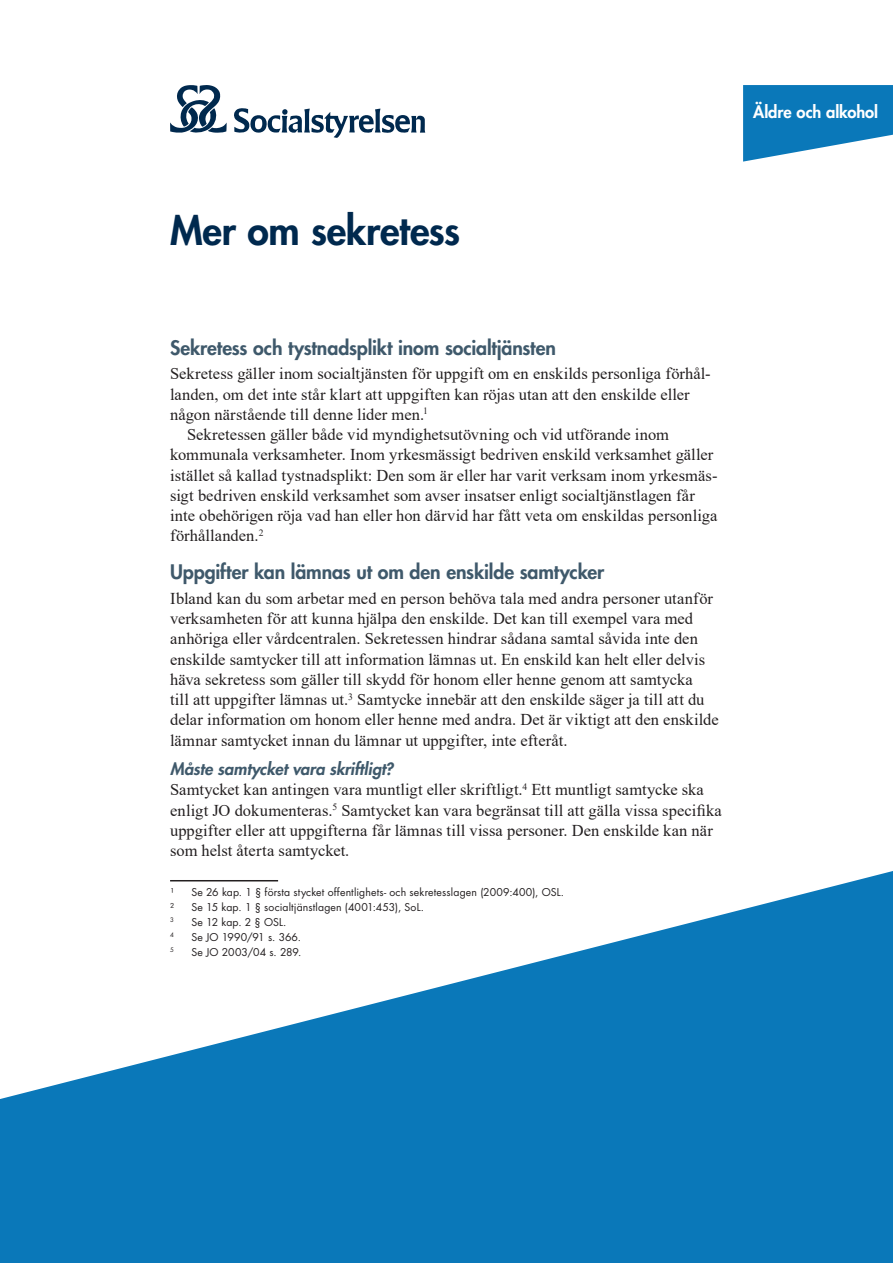
<style>
.page{position:relative;width:893px;height:1263px;background:#fff}
.page>*{position:absolute;margin:0;border:0;box-sizing:border-box;transform-origin:0 0}
.Rubrik_1{font:800 39px "Futura Std";letter-spacing:-.01em;color:#00294e}
.Rubrik_2{font:800 19.5px "Futura Std";letter-spacing:-.005em;color:#3f596b}
.Brödtext{font:16.5px/20.2px "Times New Roman";letter-spacing:.005em;color:#231f20}
.Brödtext_indrag{font:16.5px/20.2px "Times New Roman";letter-spacing:.005em;color:#231f20}
.Rubrik_3{font:italic 800 16.5px "Futura Std";letter-spacing:-.005em;color:#3f596b}
.Rubrik_3_efter_Rubri{font:800 16.5px "Futura Std";letter-spacing:-.005em;color:#fff}
.Info-Titel-Socialsty{font:10.5px "Futura Std";letter-spacing:.015em;color:#231f20}
.Info-Titel-Socialsty-2{font:6.15px "Futura Std";color:#231f20}
</style>
<div class="page">
<svg style="left:0;top:871px;width:893px;height:392px;fill:#0a78b9"></svg>
<svg style="left:170px;top:85px;width:57px;height:48px"></svg>
<svg style="left:234px;top:108px;width:191px;height:30px"></svg>
<hr style="left:170px;top:880px;width:108px;height:1px;background:#231f20">
<svg style="left:743px;top:85px;width:150px;height:77px"></svg>
<h3 class="Rubrik_3_efter_Rubri" style="left:753px;top:102px;width:127px">Äldre och alkohol</h3>
<h1 class="Rubrik_1" style="left:170px;top:206px;width:292px">Mer om sekretess</h1>
<h2 class="Rubrik_2" style="left:170px;top:335px;width:387px">Sekretess och tystnadsplikt inom socialtjänsten</h2>
<p class="Brödtext" style="left:170px;top:363px;width:542px">Sekretess gäller inom socialtjänsten för uppgift om en enskilds personliga förhål&shy;landen, om det inte står klart att uppgiften kan röjas utan att den enskilde eller någon närstående till denne lider men.<sup>1</sup></p>
<p class="Brödtext_indrag" style="left:170px;top:424px;width:549px;text-indent:17px">Sekretessen gäller både vid myndighetsutövning och vid utförande inom kommunala verksamheter. Inom yrkesmässigt bedriven enskild verksamhet gäller istället så kallad tystnadsplikt: Den som är eller har varit verksam inom yrkesmäs&shy;sigt bedriven enskild verksamhet som avser insatser enligt socialtjänstlagen får inte obehörigen röja vad han eller hon därvid har fått veta om enskildas personliga förhållanden.<sup>2</sup></p>
<h2 class="Rubrik_2" style="left:170px;top:560px;width:436px">Uppgifter kan lämnas ut om den enskilde samtycker</h2>
<p class="Brödtext" style="left:170px;top:588px;width:550px">Ibland kan du som arbetar med en person behöva tala med andra personer utanför verksamheten för att kunna hjälpa den enskilde. Det kan till exempel vara med anhöriga eller vårdcentralen. Sekretessen hindrar sådana samtal såvida inte den enskilde samtycker till att information lämnas ut. En enskild kan helt eller delvis häva sekretess som gäller till skydd för honom eller henne genom att samtycka<br>till att uppgifter lämnas ut.<sup>3</sup> Samtycke innebär att den enskilde säger ja till att du delar information om honom eller henne med andra. Det är viktigt att den enskilde lämnar samtycket innan du lämnar ut uppgifter, inte efteråt.</p>
<h3 class="Rubrik_3" style="left:170px;top:759px;width:225px">Måste samtycket vara skriftligt?</h3>
<p class="Brödtext" style="left:170px;top:779px;width:553px">Samtycket kan antingen vara muntligt eller skriftligt.<sup>4</sup> Ett muntligt samtycke ska enligt JO dokumenteras.<sup>5</sup> Samtycket kan vara begränsat till att gälla vissa specifika uppgifter eller att uppgifterna får lämnas till vissa personer. Den enskilde kan när som helst återta samtycket.</p>
<p class="Info-Titel-Socialsty" style="left:170px;top:885px;width:5px">¹</p>
<p class="Info-Titel-Socialsty" style="left:191px;top:885px;width:374px">Se 26 kap. 1 § första stycket offentlighets- och sekretesslagen (2009:400), OSL.</p>
<p class="Info-Titel-Socialsty" style="left:170px;top:900px;width:5px">²</p>
<p class="Info-Titel-Socialsty" style="left:191px;top:900px;width:234px">Se 15 kap. 1 § socialtjänstlagen (4001:453), SoL.</p>
<p class="Info-Titel-Socialsty-2" style="left:170px;top:916px;width:5px">3</p>
<p class="Info-Titel-Socialsty" style="left:191px;top:915px;width:97px">Se 12 kap. 2 § OSL.</p>
<p class="Info-Titel-Socialsty-2" style="left:170px;top:931px;width:5px">4</p>
<p class="Info-Titel-Socialsty" style="left:191px;top:930px;width:111px">Se JO 1990/91 s. 366.</p>
<p class="Info-Titel-Socialsty-2" style="left:170px;top:946px;width:5px">5</p>
<p class="Info-Titel-Socialsty" style="left:191px;top:945px;width:111px">Se JO 2003/04 s. 289.</p>
</div>
